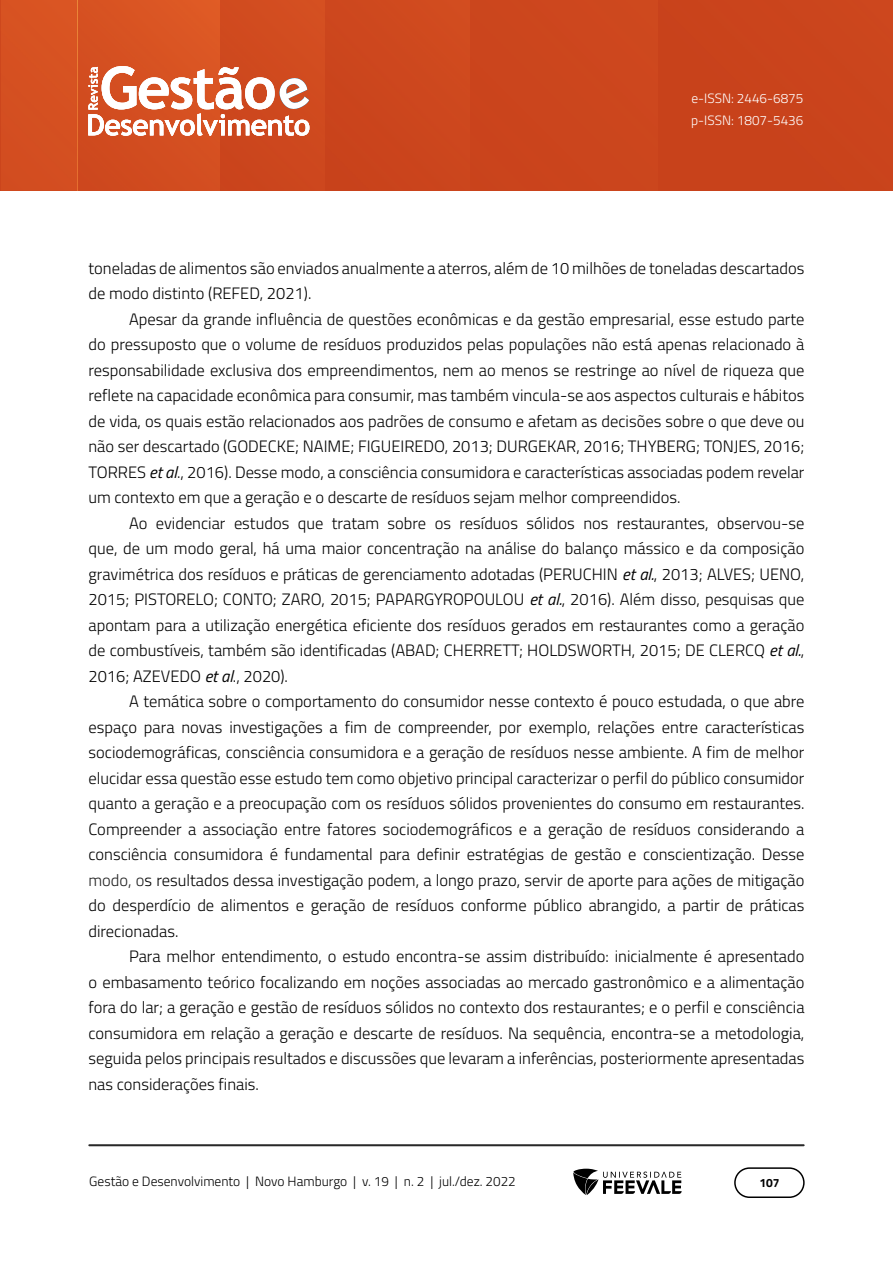
<style>
.page{position:relative;width:893px;height:1263px;background:#fff}
.page>*{position:absolute;margin:0;border:0;box-sizing:border-box;transform-origin:0 0}
.Corpo_de_texto{font:300 16.5px/25.5px "Titillium Web";color:#000;text-align:justify}
.t1{font:300 13.5px "Titillium Web";color:#000}
.t2{font:300 13.5px/22.5px "Titillium Web";color:#fff}
.t3{font:700 12px "Titillium Web";color:#000}
.s1{font-weight:400;font-style:italic}
.s2{color:#222}
</style>
<div class="page">
<hr style="left:892px;top:0;width:1px;height:191px;background:#c7401a">
<img style="left:1px;top:0;width:891px;height:191px">
<hr style="left:220px;top:0;width:1px;height:191px;background:#cd481e">
<img style="left:77px;top:0;width:1px;height:191px">
<hr style="left:89px;top:1144px;width:715px;height:2px;background:#282828">
<div style="left:734px;top:1167px;width:71px;height:31px;border:2px solid #000;border-radius:15px"></div>
<svg style="left:573px;top:1169px;width:109px;height:26px"></svg>
<svg style="left:88px;top:66px;width:221px;height:70px"></svg>
<p class="t2" style="left:691px;top:86px;width:114px">e-ISSN: 2446-6875 p-ISSN: 1807-5436</p>
<p class="Corpo_de_texto" style="left:88px;top:254px;width:717px">toneladas de alimentos são enviados anualmente a aterros, além de 10 milhões de toneladas descartados de modo distinto (REFED, 2021).</p>
<p class="Corpo_de_texto" style="left:88px;top:305px;width:717px;text-indent:40px">Apesar da grande influência de questões econômicas e da gestão empresarial, esse estudo parte do pressuposto que o volume de resíduos produzidos pelas populações não está apenas relacionado à responsabilidade exclusiva dos empreendimentos, nem ao menos se restringe ao nível de riqueza que reflete na capacidade econômica para consumir, mas também vincula-se aos aspectos culturais e hábitos de vida, os quais estão relacionados aos padrões de consumo e afetam as decisões sobre o que deve ou não ser descartado (GODECKE; NAIME; FIGUEIREDO, 2013; DURGEKAR, 2016; THYBERG; TONJES, 2016; TORRES <span class="s1">et al</span>., 2016). Desse modo, a consciência consumidora e características associadas podem revelar um contexto em que a geração e o descarte de resíduos sejam melhor compreendidos.</p>
<p class="Corpo_de_texto" style="left:88px;top:509px;width:717px;text-indent:40px">Ao evidenciar estudos que tratam sobre os resíduos sólidos nos restaurantes, observou-se que, de um modo geral, há uma maior concentração na análise do balanço mássico e da composição gravimétrica dos resíduos e práticas de gerenciamento adotadas (PERUCHIN <span class="s1">et al.</span>, 2013; ALVES; UENO, 2015; PISTORELO; CONTO; ZARO, 2015; PAPARGYROPOULOU <span class="s1">et al.</span>, 2016). Além disso, pesquisas que apontam para a utilização energética eficiente dos resíduos gerados em restaurantes como a geração de combustíveis, também são identificadas (ABAD; CHERRETT; HOLDSWORTH, 2015; DE CLERCQ <span class="s1">et al.</span>, 2016; AZEVEDO <span class="s1">et al</span>., 2020).</p>
<p class="Corpo_de_texto" style="left:88px;top:688px;width:718px;text-indent:40px">A temática sobre o comportamento do consumidor nesse contexto é pouco estudada, o que abre espaço para novas investigações a fim de compreender, por exemplo, relações entre características sociodemográficas, consciência consumidora e a geração de resíduos nesse ambiente. A fim de melhor elucidar essa questão esse estudo tem como objetivo principal caracterizar o perfil do público consumidor quanto a geração e a preocupação com os resíduos sólidos provenientes do consumo em restaurantes.<br>Compreender a associação entre fatores sociodemográficos e a geração de resíduos considerando a consciência consumidora é fundamental para definir estratégias de gestão e conscientização. Desse <span class="s2">modo, o</span>s resultados dessa investigação podem, a longo prazo, servir de aporte para ações de mitigação do desperdício de alimentos e geração de resíduos conforme público abrangido, a partir de práticas direcionadas.</p>
<p class="Corpo_de_texto" style="left:88px;top:943px;width:718px;text-indent:40px">Para melhor entendimento, o estudo encontra-se assim distribuído: inicialmente é apresentado o embasamento teórico focalizando em noções associadas ao mercado gastronômico e a alimentação fora do lar; a geração e gestão de resíduos sólidos no contexto dos restaurantes; e o perfil e consciência consumidora em relação a geração e descarte de resíduos. Na sequência, encontra-se a metodologia, seguida pelos principais resultados e discussões que levaram a inferências, posteriormente apresentadas nas considerações finais.</p>
<p class="t1" style="left:89px;top:1171px;width:428px">Gestão e Desenvolvimento | Novo Hamburgo | v. 19 | n. 2 | jul./dez. 2022</p>
<p class="t3" style="left:759px;top:1174px;width:22px">107</p>
</div>
